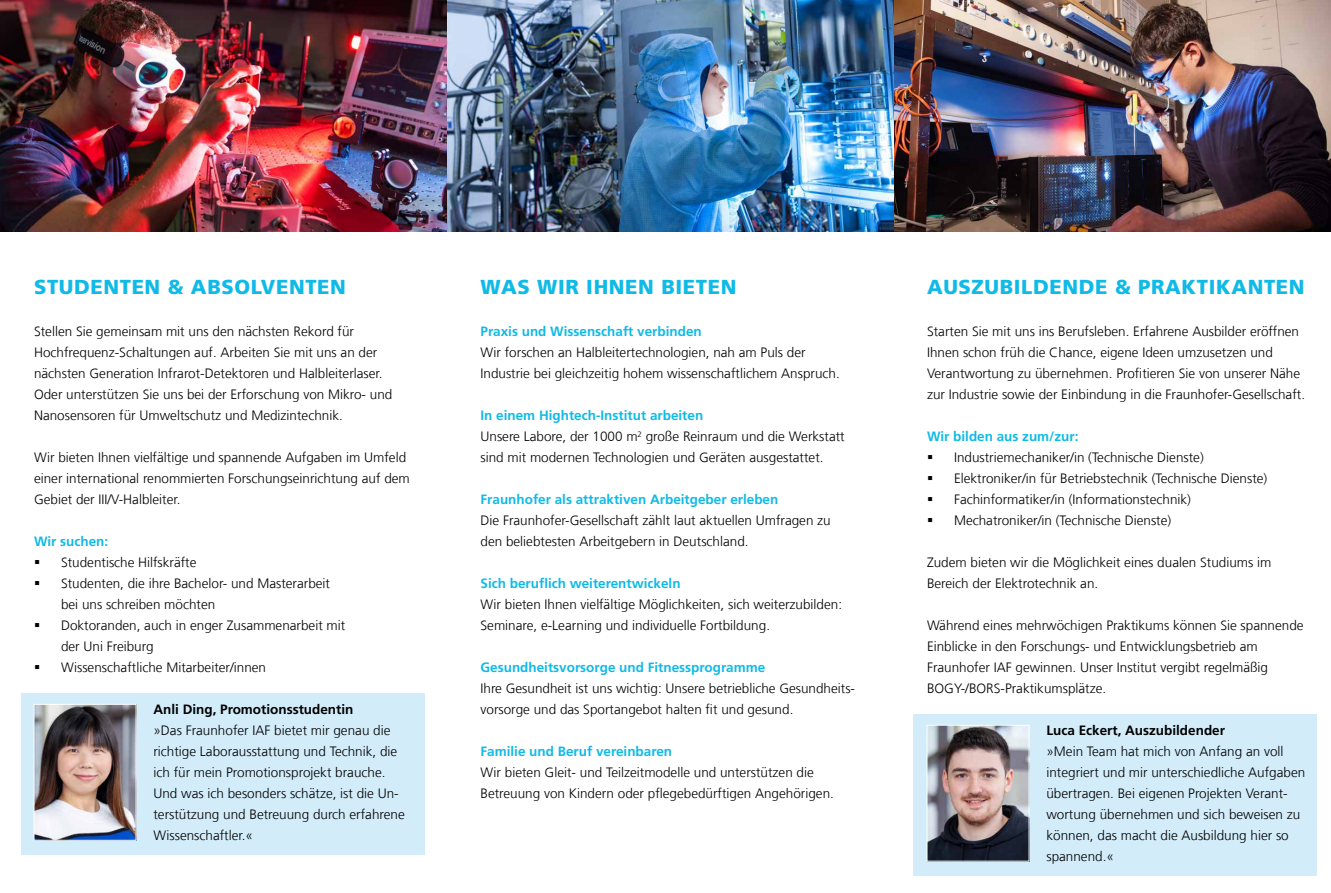
<style>
.page{position:relative;width:1331px;height:893px;background:#fff}
.page>*{position:absolute;margin:0;border:0;box-sizing:border-box;transform-origin:0 0}
.t1{font:900 20.25px "Frutiger LT Com";letter-spacing:.03em;color:#10bae7}
.t2{font:300 13.5px/21px "Frutiger LT Com";color:#000}
.t3{font:700 13.5px "Frutiger LT Com";color:#10bae7}
.t4{font:700 13.5px "Frutiger LT Com";color:#000}
.s1{font-weight:700;color:#10bae7}
</style>
<div class="page">
<div style="left:21px;top:693px;width:404px;height:161px;background:#d2ecf9"></div>
<div style="left:913px;top:714px;width:404px;height:161px;background:#d2ecf9"></div>
<img style="left:0;top:0;width:1331px;height:231px">
<img style="left:36px;top:706px;width:98px;height:133px">
<div style="left:34px;top:704px;width:102px;height:137px;border:1px solid #fff"></div>
<img style="left:929px;top:727px;width:98px;height:132px">
<div style="left:927px;top:725px;width:102px;height:136px;border:1px solid #fff"></div>
<h1 class="t1" style="left:34px;top:275px;width:313px">STUDENTEN &amp; ABSOLVENTEN</h1>
<p class="t2" style="left:34px;top:321px;width:360px">Stellen Sie gemeinsam mit uns den nächsten Rekord für Hochfrequenz-Schaltungen auf. Arbeiten Sie mit uns an der nächsten Generation Infrarot-Detektoren und Halbleiterlaser.<br>Oder unterstützen Sie uns bei der Erforschung von Mikro- und Nanosensoren für Umweltschutz und Medizintechnik.</p>
<p class="t2" style="left:34px;top:447px;width:377px">Wir bieten Ihnen vielfältige und spannende Aufgaben im Umfeld einer international renommierten Forschungseinrichtung auf dem<br>Gebiet der III/V-Halbleiter.</p>
<p class="t3" style="left:34px;top:534px;width:76px">Wir suchen:</p>
<p class="t2" style="left:61px;top:552px;width:286px">Studentische Hilfskräfte<br>Studenten, die ihre Bachelor- und Masterarbeit bei uns schreiben möchten<br>Doktoranden, auch in enger Zusammenarbeit mit der Uni Freiburg<br>Wissenschaftliche Mitarbeiter/innen</p>
<p class="t4" style="left:153px;top:702px;width:202px">Anli Ding, Promotionsstudentin</p>
<p class="t2" style="left:153px;top:720px;width:253px">»Das Fraunhofer IAF bietet mir genau die richtige Laborausstattung und Technik, die ich für mein Promotionsprojekt brauche.<br>Und was ich besonders schätze, ist die Un&shy;terstützung und Betreuung durch erfahrene Wissenschaftler.«</p>
<h1 class="t1" style="left:480px;top:275px;width:257px">WAS WIR IHNEN BIETEN</h1>
<p class="t3" style="left:480px;top:323px;width:223px">Praxis und Wissenschaft verbinden</p>
<p class="t2" style="left:480px;top:342px;width:361px">Wir forschen an Halbleitertechnologien, nah am Puls der<br>Industrie bei gleichzeitig hohem wissenschaftlichem Anspruch.</p>
<p class="t2" style="left:480px;top:405px;width:366px"><span class="s1">In einem Hightech-Institut arbeiten<br></span>Unsere Labore, der 1000 m<sup>2</sup> große Reinraum und die Werkstatt sind mit modernen Technologien und Geräten ausgestattet.</p>
<p class="t3" style="left:480px;top:492px;width:299px">Fraunhofer als attraktiven Arbeitgeber erleben</p>
<p class="t2" style="left:480px;top:510px;width:352px">Die Fraunhofer-Gesellschaft zählt laut aktuellen Umfragen zu den beliebtesten Arbeitgebern in Deutschland.</p>
<p class="t3" style="left:480px;top:576px;width:202px">Sich beruflich weiterentwickeln</p>
<p class="t2" style="left:480px;top:594px;width:363px">Wir bieten Ihnen vielfältige Möglichkeiten, sich weiterzubilden:<br>Seminare, e-Learning und individuelle Fortbildung.</p>
<p class="t3" style="left:480px;top:660px;width:286px">Gesundheitsvorsorge und Fitnessprogramme</p>
<p class="t2" style="left:480px;top:678px;width:376px">Ihre Gesundheit ist uns wichtig: Unsere betriebliche Gesundheits&shy;vorsorge und das Sportangebot halten fit und gesund.</p>
<p class="t3" style="left:480px;top:744px;width:193px">Familie und Beruf vereinbaren</p>
<p class="t2" style="left:480px;top:762px;width:355px">Wir bieten Gleit- und Teilzeitmodelle und unterstützen die<br>Betreuung von Kindern oder pflegebedürftigen Angehörigen.</p>
<h1 class="t1" style="left:927px;top:275px;width:379px">AUSZUBILDENDE &amp; PRAKTIKANTEN</h1>
<p class="t2" style="left:927px;top:321px;width:380px">Starten Sie mit uns ins Berufsleben. Erfahrene Ausbilder eröffnen Ihnen schon früh die Chance, eigene Ideen umzusetzen und Verantwortung zu übernehmen. Profitieren Sie von unserer Nähe zur Industrie sowie der Einbindung in die Fraunhofer-Gesellschaft.</p>
<p class="t3" style="left:927px;top:429px;width:153px">Wir bilden aus zum/zur:</p>
<p class="t2" style="left:954px;top:447px;width:315px">Industriemechaniker/in (Technische Dienste)<br>Elektroniker/in für Betriebstechnik (Technische Dienste)<br>Fachinformatiker/in (Informationstechnik)<br>Mechatroniker/in (Technische Dienste)</p>
<p class="t2" style="left:927px;top:552px;width:346px">Zudem bieten wir die Möglichkeit eines dualen Studiums im<br>Bereich der Elektrotechnik an.</p>
<p class="t2" style="left:927px;top:615px;width:378px">Während eines mehrwöchigen Praktikums können Sie spannende Einblicke in den Forschungs- und Entwicklungsbetrieb am Fraunhofer IAF gewinnen. Unser Institut vergibt regelmäßig BOGY-/BORS-Praktikumsplätze.</p>
<p class="t4" style="left:1046px;top:723px;width:180px">Luca Eckert, Auszubildender</p>
<p class="t2" style="left:1046px;top:741px;width:260px">»Mein Team hat mich von Anfang an voll integriert und mir unterschiedliche Aufgaben übertragen. Bei eigenen Projekten Verant&shy;wortung übernehmen und sich beweisen zu können, das macht die Ausbildung hier so spannend.«</p>
</div>
